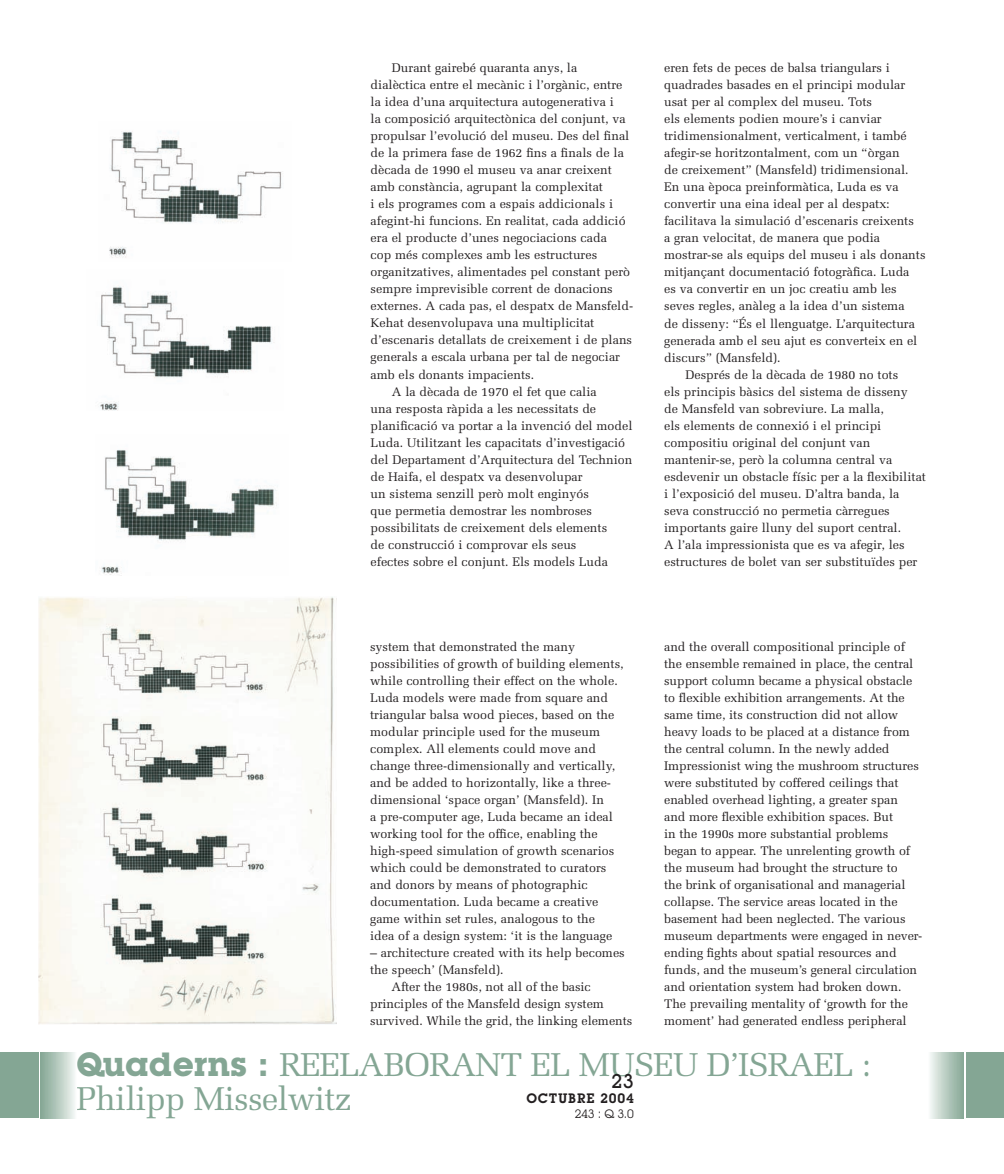
<style>
.page{position:relative;width:1004px;height:1174px;background:#fff}
.page>*{position:absolute;margin:0;border:0;box-sizing:border-box;transform-origin:0 0}
.t1{font:33px/34px "Melior";letter-spacing:-.025em;color:#84a694}
.t2{font:500 19.5px "Lubalin Graph IT Cby BT";color:#231f20}
.t3{font:600 13.5px "Lubalin Graph IT Cby BT";letter-spacing:.05em;color:#231f20}
.t4{font:12.45px/17px "Melior";color:#231f20}
.t5{font:12px "Lubalin Graph IT Cby BT";color:#231f20}
.s1{font-family:"Lubalin Graph IT Cby BT";font-weight:700}
</style>
<div class="page">
<div style="left:0;top:1052px;width:13px;height:66px;background:#84a694"></div>
<div style="left:13px;top:1052px;width:25px;height:66px;background:#84a694"></div>
<div style="left:965px;top:1052px;width:38px;height:66px;background:#84a694"></div>
<svg style="left:40px;top:1052px;width:35px;height:66px;background:#b7cbc0"></svg>
<div style="left:927px;top:1052px;width:36px;height:66px;background:linear-gradient(to right,#f9fcfa,#8aaa98)"></div>
<img style="left:109px;top:131px;width:173px;height:127px">
<img style="left:101px;top:450px;width:176px;height:125px">
<img style="left:100px;top:286px;width:175px;height:125px">
<img style="left:39px;top:597px;width:297px;height:427px">
<p class="t4" style="left:392px;top:61px;width:187px">Durant gairebé quaranta anys, la</p>
<p class="t4" style="left:370px;top:78px;width:253px">dialèctica entre el mecànic i l’orgànic, entre</p>
<p class="t4" style="left:370px;top:95px;width:245px">la idea d’una arquitectura autogenerativa i</p>
<p class="t4" style="left:370px;top:112px;width:256px">la composició arquitectònica del conjunt, va</p>
<p class="t4" style="left:370px;top:129px;width:260px">propulsar l’evolució del museu. Des del final</p>
<p class="t4" style="left:370px;top:146px;width:255px">de la primera fase de 1962 fins a finals de la</p>
<p class="t4" style="left:370px;top:163px;width:243px">dècada de 1990 el museu va anar creixent</p>
<p class="t4" style="left:370px;top:180px;width:234px">amb constància, agrupant la complexitat</p>
<p class="t4" style="left:370px;top:197px;width:244px">i els programes com a espais addicionals i</p>
<p class="t4" style="left:370px;top:214px;width:256px">afegint-hi funcions. En realitat, cada addició</p>
<p class="t4" style="left:370px;top:231px;width:238px">era el producte d’unes negociacions cada</p>
<p class="t4" style="left:370px;top:248px;width:228px">cop més complexes amb les estructures</p>
<p class="t4" style="left:370px;top:265px;width:261px">organitzatives, alimentades pel constant però</p>
<p class="t4" style="left:370px;top:282px;width:244px">sempre imprevisible corrent de donacions</p>
<p class="t4" style="left:370px;top:299px;width:264px">externes. A cada pas, el despatx de Mansfeld-</p>
<p class="t4" style="left:370px;top:316px;width:225px">Kehat desenvolupava una multiplicitat</p>
<p class="t4" style="left:370px;top:333px;width:263px">d’escenaris detallats de creixement i de plans</p>
<p class="t4" style="left:370px;top:350px;width:251px">generals a escala urbana per tal de negociar</p>
<p class="t4" style="left:370px;top:367px;width:165px">amb els donants impacients.</p>
<p class="t4" style="left:392px;top:384px;width:206px">A la dècada de 1970 el fet que calia</p>
<p class="t4" style="left:370px;top:401px;width:227px">una resposta ràpida a les necessitats de</p>
<p class="t4" style="left:370px;top:418px;width:263px">planificació va portar a la invenció del model</p>
<p class="t4" style="left:370px;top:435px;width:256px">Luda. Utilitzant les capacitats d’investigació</p>
<p class="t4" style="left:370px;top:452px;width:263px">del Departament d’Arquitectura del Technion</p>
<p class="t4" style="left:370px;top:469px;width:213px">de Haifa, el despatx va desenvolupar</p>
<p class="t4" style="left:370px;top:486px;width:220px">un sistema senzill però molt enginyós</p>
<p class="t4" style="left:370px;top:503px;width:223px">que permetia demostrar les nombroses</p>
<p class="t4" style="left:370px;top:520px;width:238px">possibilitats de creixement dels elements</p>
<p class="t4" style="left:370px;top:537px;width:207px">de construcció i comprovar els seus</p>
<p class="t4" style="left:370px;top:554px;width:239px">efectes sobre el conjunt. Els models Luda</p>
<p class="t4" style="left:370px;top:639px;width:255px">system that demonstrated the many possibilities of growth of building elements, while controlling their effect on the whole.<br>Luda models were made from square and triangular balsa wood pieces, based on the modular principle used for the museum complex. All elements could move and change three-dimensionally and vertically, and be added to horizontally, like a three&shy;dimensional ‘space organ’ (Mansfeld). In<br>a pre-computer age, Luda became an ideal working tool for the office, enabling the high-speed simulation of growth scenarios which could be demonstrated to curators and donors by means of photographic documentation. Luda became a creative game within set rules, analogous to the<br>idea of a design system: ‘it is the language</p>
<p class="t4" style="left:370px;top:945px;width:256px">– architecture created with its help becomes</p>
<p class="t4" style="left:370px;top:962px;width:135px">the speech’ (Mansfeld).</p>
<p class="t4" style="left:391px;top:979px;width:201px">After the 1980s, not all of the basic</p>
<p class="t4" style="left:370px;top:996px;width:235px">principles of the Mansfeld design system</p>
<p class="t4" style="left:370px;top:1013px;width:264px">survived. While the grid, the linking elements</p>
<p class="t4" style="left:664px;top:61px;width:227px">eren fets de peces de balsa triangulars i</p>
<p class="t4" style="left:664px;top:78px;width:243px">quadrades basades en el principi modular</p>
<p class="t4" style="left:664px;top:95px;width:209px">usat per al complex del museu. Tots</p>
<p class="t4" style="left:664px;top:112px;width:219px">els elements podien moure’s i canviar</p>
<p class="t4" style="left:664px;top:129px;width:244px">tridimensionalment, verticalment, i també</p>
<p class="t4" style="left:664px;top:146px;width:237px">afegir-se horitzontalment, com un “òrgan</p>
<p class="t4" style="left:664px;top:163px;width:246px">de creixement” (Mansfeld) tridimensional.</p>
<p class="t4" style="left:664px;top:180px;width:236px">En una època preinformàtica, Luda es va</p>
<p class="t4" style="left:664px;top:197px;width:227px">convertir una eina ideal per al despatx:</p>
<p class="t4" style="left:664px;top:214px;width:251px">facilitava la simulació d’escenaris creixents</p>
<p class="t4" style="left:664px;top:231px;width:217px">a gran velocitat, de manera que podia</p>
<p class="t4" style="left:664px;top:248px;width:263px">mostrar-se als equips del museu i als donants</p>
<p class="t4" style="left:664px;top:265px;width:247px">mitjançant documentació fotogràfica. Luda</p>
<p class="t4" style="left:664px;top:282px;width:234px">es va convertir en un joc creatiu amb les</p>
<p class="t4" style="left:664px;top:299px;width:242px">seves regles, anàleg a la idea d’un sistema</p>
<p class="t4" style="left:664px;top:316px;width:252px">de disseny: “És el llenguatge. L’arquitectura</p>
<p class="t4" style="left:664px;top:333px;width:255px">generada amb el seu ajut es converteix en el</p>
<p class="t4" style="left:664px;top:350px;width:118px">discurs” (Mansfeld).</p>
<p class="t4" style="left:685px;top:367px;width:214px">Després de la dècada de 1980 no tots</p>
<p class="t4" style="left:664px;top:384px;width:245px">els principis bàsics del sistema de disseny</p>
<p class="t4" style="left:664px;top:401px;width:221px">de Mansfeld van sobreviure. La malla,</p>
<p class="t4" style="left:664px;top:418px;width:219px">els elements de connexió i el principi</p>
<p class="t4" style="left:664px;top:435px;width:208px">compositiu original del conjunt van</p>
<p class="t4" style="left:664px;top:452px;width:230px">mantenir-se, però la columna central va</p>
<p class="t4" style="left:664px;top:469px;width:263px">esdevenir un obstacle físic per a la flexibilitat</p>
<p class="t4" style="left:664px;top:486px;width:237px">i l’exposició del museu. D’altra banda, la</p>
<p class="t4" style="left:664px;top:503px;width:227px">seva construcció no permetia càrregues</p>
<p class="t4" style="left:664px;top:520px;width:238px">importants gaire lluny del suport central.</p>
<p class="t4" style="left:664px;top:537px;width:242px">A l’ala impressionista que es va afegir, les</p>
<p class="t4" style="left:664px;top:554px;width:255px">estructures de bolet van ser substituïdes per</p>
<p class="t4" style="left:664px;top:639px;width:260px">and the overall compositional principle of the ensemble remained in place, the central support column became a physical obstacle to flexible exhibition arrangements. At the same time, its construction did not allow heavy loads to be placed at a distance from the central column. In the newly added Impressionist wing the mushroom structures were substituted by coffered ceilings that enabled overhead lighting, a greater span and more flexible exhibition spaces. But<br>in the 1990s more substantial problems began to appear. The unrelenting growth of the museum had brought the structure to<br>the brink of organisational and managerial collapse. The service areas located in the basement had been neglected. The various museum departments were engaged in never&shy;ending fights about spatial resources and funds, and the museum’s general circulation and orientation system had broken down.<br>The prevailing mentality of ‘growth for the moment’ had generated endless peripheral</p>
<p class="t1" style="left:77px;top:1051px;width:795px"><span class="s1">Quaderns :</span> REELABORANT EL MUSEU D’ISRAEL :<br>Philipp Misselwitz</p>
<p class="t2" style="left:611px;top:1073px;width:24px">23</p>
<p class="t3" style="left:526px;top:1093px;width:109px">OCTUBRE 2004</p>
<p class="t5" style="left:574px;top:1109px;width:61px">243 : Q 3.0</p>
</div>
